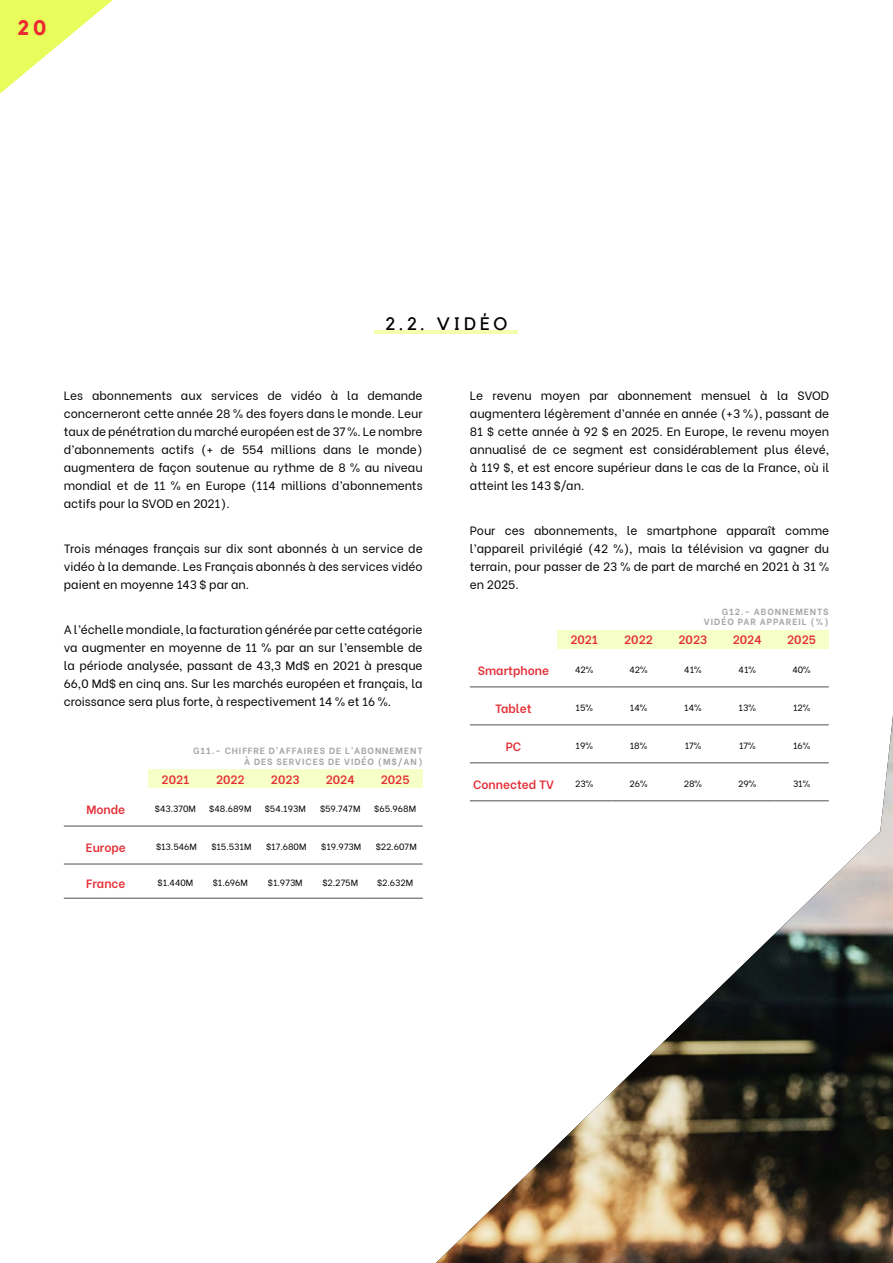
<style>
.page{position:relative;width:893px;height:1263px;background:#fff}
.page>*{position:absolute;margin:0;border:0;box-sizing:border-box;transform-origin:0 0}
.t1{font:700 21px "Kollektif";color:#eb2933}
.t2{font:18px "Kollektif";letter-spacing:.2em;color:#000}
.t3{font:12px/18px "Be Vietnam";color:#000;text-align:justify}
.t4{font:600 12px "Be Vietnam";color:#e32e36}
.t5{font:9px "Be Vietnam";color:#000}
.t6{font:700 9px/10.8px "Be Vietnam";letter-spacing:.1em;color:#a7a7a7;text-align:right}
</style>
<div class="page">
<svg style="left:0;top:0;width:113px;height:94px"></svg>
<hr style="left:375px;top:330px;width:143px;height:3px;background:#f4fead">
<div style="left:148px;top:770px;width:275px;height:18px;background:#f6ffc8"></div>
<hr style="left:64px;top:826px;width:84px;height:1px;background:#4f4f4f">
<hr style="left:148px;top:826px;width:55px;height:1px;background:#4f4f4f">
<hr style="left:203px;top:826px;width:55px;height:1px;background:#4f4f4f">
<hr style="left:258px;top:826px;width:55px;height:1px;background:#4f4f4f">
<hr style="left:313px;top:826px;width:55px;height:1px;background:#4f4f4f">
<hr style="left:368px;top:826px;width:55px;height:1px;background:#4f4f4f">
<hr style="left:64px;top:864px;width:84px;height:1px;background:#4f4f4f">
<hr style="left:148px;top:864px;width:55px;height:1px;background:#4f4f4f">
<hr style="left:203px;top:864px;width:55px;height:1px;background:#4f4f4f">
<hr style="left:258px;top:864px;width:55px;height:1px;background:#4f4f4f">
<hr style="left:313px;top:864px;width:55px;height:1px;background:#4f4f4f">
<hr style="left:368px;top:864px;width:55px;height:1px;background:#4f4f4f">
<hr style="left:64px;top:898px;width:84px;height:1px;background:#4f4f4f">
<hr style="left:148px;top:898px;width:55px;height:1px;background:#4f4f4f">
<hr style="left:203px;top:898px;width:55px;height:1px;background:#4f4f4f">
<hr style="left:258px;top:898px;width:55px;height:1px;background:#4f4f4f">
<hr style="left:313px;top:898px;width:55px;height:1px;background:#4f4f4f">
<hr style="left:368px;top:898px;width:55px;height:1px;background:#4f4f4f">
<div style="left:557px;top:631px;width:272px;height:18px;background:#f6ffc8"></div>
<hr style="left:470px;top:687px;width:87px;height:1px;background:#4f4f4f">
<hr style="left:557px;top:687px;width:54px;height:1px;background:#4f4f4f">
<hr style="left:611px;top:687px;width:55px;height:1px;background:#4f4f4f">
<hr style="left:666px;top:687px;width:54px;height:1px;background:#4f4f4f">
<hr style="left:720px;top:687px;width:54px;height:1px;background:#4f4f4f">
<hr style="left:774px;top:687px;width:55px;height:1px;background:#4f4f4f">
<img style="left:436px;top:716px;width:457px;height:547px">
<h1 class="t1" style="left:17px;top:15px;width:31px">20</h1>
<h2 class="t2" style="left:386px;top:313px;width:123px">2.2. VIDÉO</h2>
<p class="t3" style="left:64px;top:385px;width:360px">Les abonnements aux services de vidéo à la demande concerneront cette année 28 % des foyers dans le monde. Leur taux de pénétration du marché européen est de 37 %. Le nombre d’abonnements actifs (+ de 554 millions dans le monde) augmentera de façon soutenue au rythme de 8 % au niveau mondial et de 11 % en Europe (114 millions d’abonnements actifs pour la SVOD en 2021).</p>
<p class="t3" style="left:64px;top:538px;width:360px">Trois ménages français sur dix sont abonnés à un service de vidéo à la demande. Les Français abonnés à des services vidéo paient en moyenne 143 $ par an.</p>
<p class="t3" style="left:64px;top:619px;width:360px">A l’échelle mondiale, la facturation générée par cette catégorie va augmenter en moyenne de 11 % par an sur l’ensemble de la période analysée, passant de 43,3 Md$ en 2021 à presque 66,0 Md$ en cinq ans. Sur les marchés européen et français, la croissance sera plus forte, à respectivement 14 % et 16 %.</p>
<p class="t6" style="left:193px;top:744px;width:231px">G11.- CHIFFRE D’AFFAIRES DE L’ABONNEMENT<br>À DES SERVICES DE VIDÉO (M$/AN)</p>
<p class="t4" style="left:162px;top:769px;width:29px">2021</p>
<p class="t4" style="left:216px;top:769px;width:30px">2022</p>
<p class="t4" style="left:271px;top:769px;width:30px">2023</p>
<p class="t4" style="left:326px;top:769px;width:30px">2024</p>
<p class="t4" style="left:381px;top:769px;width:30px">2025</p>
<p class="t4" style="left:87px;top:800px;width:40px">Monde</p>
<p class="t5" style="left:155px;top:801px;width:43px">$43.370M</p>
<p class="t5" style="left:209px;top:801px;width:44px">$48.689M</p>
<p class="t5" style="left:265px;top:801px;width:42px">$54.193M</p>
<p class="t5" style="left:320px;top:801px;width:42px">$59.747M</p>
<p class="t5" style="left:374px;top:801px;width:43px">$65.968M</p>
<p class="t4" style="left:86px;top:838px;width:41px">Europe</p>
<p class="t5" style="left:156px;top:840px;width:42px">$13.546M</p>
<p class="t5" style="left:211px;top:840px;width:42px">$15.531M</p>
<p class="t5" style="left:266px;top:840px;width:42px">$17.680M</p>
<p class="t5" style="left:321px;top:840px;width:42px">$19.973M</p>
<p class="t5" style="left:376px;top:840px;width:43px">$22.607M</p>
<p class="t4" style="left:86px;top:874px;width:41px">France</p>
<p class="t5" style="left:158px;top:876px;width:37px">$1.440M</p>
<p class="t5" style="left:213px;top:876px;width:37px">$1.696M</p>
<p class="t5" style="left:268px;top:876px;width:36px">$1.973M</p>
<p class="t5" style="left:322px;top:876px;width:37px">$2.275M</p>
<p class="t5" style="left:377px;top:876px;width:38px">$2.632M</p>
<p class="t3" style="left:470px;top:385px;width:361px">Le revenu moyen par abonnement mensuel à la SVOD augmentera légèrement d’année en année (+3 %), passant de 81 $ cette année à 92 $ en 2025. En Europe, le revenu moyen annualisé de ce segment est considérablement plus élevé, à 119 $, et est encore supérieur dans le cas de la France, où il atteint les 143 $/an.</p>
<p class="t3" style="left:470px;top:520px;width:361px">Pour ces abonnements, le smartphone apparaît comme l’appareil privilégié (42 %), mais la télévision va gagner du terrain, pour passer de 23 % de part de marché en 2021 à 31 % en 2025.</p>
<p class="t6" style="left:704px;top:605px;width:126px">G12.- ABONNEMENTS<br>VIDÉO PAR APPAREIL (%)</p>
<p class="t4" style="left:570px;top:630px;width:29px">2021</p>
<p class="t4" style="left:624px;top:630px;width:30px">2022</p>
<p class="t4" style="left:678px;top:630px;width:30px">2023</p>
<p class="t4" style="left:733px;top:630px;width:30px">2024</p>
<p class="t4" style="left:787px;top:630px;width:30px">2025</p>
<p class="t4" style="left:478px;top:661px;width:73px">Smartphone</p>
<p class="t5" style="left:575px;top:662px;width:20px">42%</p>
<p class="t5" style="left:629px;top:662px;width:20px">42%</p>
<p class="t5" style="left:684px;top:662px;width:19px">41%</p>
<p class="t5" style="left:739px;top:662px;width:19px">41%</p>
<p class="t5" style="left:792px;top:662px;width:20px">40%</p>
<p class="t4" style="left:495px;top:699px;width:38px">Tablet</p>
<p class="t5" style="left:576px;top:700px;width:19px">15%</p>
<p class="t5" style="left:630px;top:700px;width:19px">14%</p>
<p class="t5" style="left:684px;top:700px;width:19px">14%</p>
<p class="t5" style="left:739px;top:700px;width:19px">13%</p>
<p class="t5" style="left:793px;top:700px;width:19px">12%</p>
<p class="t4" style="left:506px;top:737px;width:17px">PC</p>
<p class="t5" style="left:576px;top:738px;width:19px">19%</p>
<p class="t5" style="left:630px;top:738px;width:19px">18%</p>
<p class="t5" style="left:685px;top:738px;width:18px">17%</p>
<p class="t5" style="left:739px;top:738px;width:18px">17%</p>
<p class="t5" style="left:793px;top:738px;width:19px">16%</p>
<p class="t4" style="left:473px;top:775px;width:82px">Connected TV</p>
<p class="t5" style="left:575px;top:776px;width:19px">23%</p>
<p class="t5" style="left:630px;top:776px;width:20px">26%</p>
<p class="t5" style="left:684px;top:776px;width:20px">28%</p>
<p class="t5" style="left:738px;top:776px;width:20px">29%</p>
<p class="t5" style="left:793px;top:776px;width:19px">31%</p>
</div>
